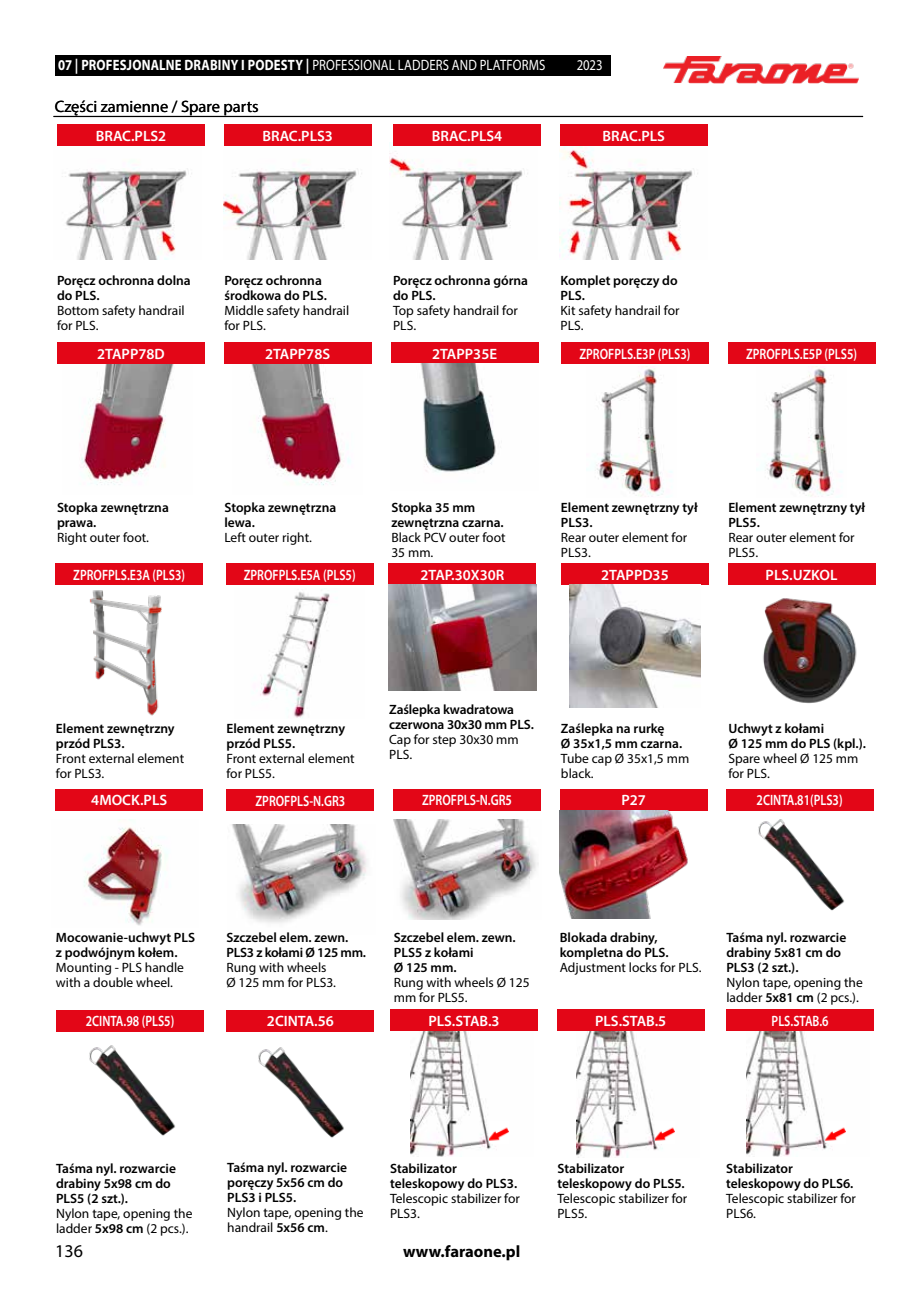
<style>
.page{position:relative;width:919px;height:1289px;background:#fff}
.page>*{position:absolute;margin:0;border:0;box-sizing:border-box;transform-origin:0 0}
.t1{font:18px "Myriad Pro";color:#000}
.t2{font:16.5px "Myriad Pro";color:#000}
.t3{font:700 16.5px "Myriad Pro";color:#000}
.t4{font:600 15px "Myriad Pro";color:#fff;scale:.8 1}
.t5{font:600 15px "Myriad Pro";color:#fff}
.t6{font:700 15px "Myriad Pro";letter-spacing:.015em;color:#fff;scale:.85 1}
.t7{font:15px "Myriad Pro";color:#fff;scale:.85 1}
.t8{font:600 13.5px/15px "Myriad Pro";color:#000}
.t9{font:13.5px/15px "Myriad Pro";color:#000}
.s1{font-weight:400}
.s2{font-weight:600}
</style>
<div class="page">
<img style="left:663px;top:56px;width:195px;height:28px">
<div style="left:55px;top:55px;width:556px;height:21px;background:#000"></div>
<img style="left:251px;top:364px;width:100px;height:121px">
<img style="left:81px;top:364px;width:93px;height:121px">
<img style="left:224px;top:168px;width:138px;height:91px">
<img style="left:559px;top:146px;width:139px;height:113px">
<img style="left:65px;top:168px;width:127px;height:91px">
<img style="left:389px;top:143px;width:139px;height:116px">
<img style="left:411px;top:1030px;width:122px;height:126px">
<img style="left:576px;top:1030px;width:123px;height:127px">
<img style="left:746px;top:1030px;width:123px;height:126px">
<div style="left:57px;top:125px;width:148px;height:21px;background:#e30617"></div>
<div style="left:57px;top:342px;width:148px;height:22px;background:#e30617"></div>
<div style="left:561px;top:563px;width:147px;height:22px;background:#e30617"></div>
<div style="left:559px;top:789px;width:148px;height:21px;background:#e30617"></div>
<div style="left:390px;top:1009px;width:148px;height:21px;background:#e30617"></div>
<div style="left:393px;top:125px;width:148px;height:21px;background:#e30617"></div>
<div style="left:561px;top:342px;width:147px;height:22px;background:#e30617"></div>
<div style="left:226px;top:789px;width:148px;height:22px;background:#e30617"></div>
<div style="left:56px;top:1009px;width:148px;height:22px;background:#e30617"></div>
<div style="left:726px;top:1009px;width:148px;height:21px;background:#e30617"></div>
<div style="left:224px;top:125px;width:147px;height:21px;background:#e30617"></div>
<div style="left:224px;top:342px;width:147px;height:22px;background:#e30617"></div>
<div style="left:727px;top:563px;width:148px;height:22px;background:#e30617"></div>
<div style="left:226px;top:1009px;width:148px;height:22px;background:#e30617"></div>
<div style="left:556px;top:1009px;width:148px;height:21px;background:#e30617"></div>
<div style="left:559px;top:125px;width:148px;height:21px;background:#e30617"></div>
<div style="left:727px;top:342px;width:148px;height:22px;background:#e30617"></div>
<div style="left:55px;top:563px;width:148px;height:22px;background:#e30617"></div>
<div style="left:393px;top:789px;width:148px;height:21px;background:#e30617"></div>
<div style="left:725px;top:789px;width:148px;height:21px;background:#e30617"></div>
<div style="left:390px;top:342px;width:148px;height:22px;background:#e30617"></div>
<div style="left:388px;top:563px;width:148px;height:22px;background:#e30617"></div>
<div style="left:55px;top:789px;width:148px;height:21px;background:#e30617"></div>
<hr style="left:54px;top:116px;width:809px;height:1px;background:#000">
<img style="left:763px;top:598px;width:94px;height:106px">
<img style="left:226px;top:1031px;width:148px;height:107px">
<img style="left:756px;top:367px;width:86px;height:130px">
<img style="left:89px;top:590px;width:73px;height:126px">
<img style="left:393px;top:819px;width:146px;height:100px">
<img style="left:725px;top:804px;width:148px;height:107px">
<img style="left:390px;top:363px;width:148px;height:109px">
<img style="left:388px;top:585px;width:148px;height:105px">
<img style="left:84px;top:819px;width:84px;height:107px">
<img style="left:569px;top:585px;width:131px;height:122px">
<img style="left:559px;top:810px;width:131px;height:108px">
<img style="left:586px;top:367px;width:86px;height:130px">
<img style="left:231px;top:824px;width:136px;height:99px">
<img style="left:57px;top:1031px;width:147px;height:105px">
<img style="left:489px;top:1121px;width:20px;height:22px">
<img style="left:655px;top:1121px;width:19px;height:22px">
<img style="left:825px;top:1121px;width:20px;height:22px">
<div style="left:226px;top:563px;width:147px;height:22px;background:#e30617"></div>
<img style="left:260px;top:589px;width:70px;height:129px">
<p class="t6" style="left:58px;top:55px;width:575px">07 | PROFESJONALNE DRABINY I PODESTY | <span class="s1">PROFESSIONAL LADDERS AND PLATFORMS</span></p>
<p class="t7" style="left:576px;top:55px;width:32px">2023</p>
<p class="t2" style="left:55px;top:96px;width:205px">Części zamienne / Spare parts</p>
<p class="t5" style="left:96px;top:126px;width:72px">BRAC.PLS2</p>
<p class="t5" style="left:262px;top:126px;width:72px">BRAC.PLS3</p>
<p class="t5" style="left:432px;top:126px;width:72px">BRAC.PLS4</p>
<p class="t5" style="left:602px;top:126px;width:64px">BRAC.PLS</p>
<p class="t8" style="left:57px;top:272px;width:135px">Poręcz ochronna dolna do PLS.</p>
<p class="t9" style="left:57px;top:302px;width:129px">Bottom safety handrail for PLS.</p>
<p class="t8" style="left:224px;top:272px;width:104px">Poręcz ochronna środkowa do PLS.</p>
<p class="t9" style="left:224px;top:302px;width:126px">Middle safety handrail for PLS.</p>
<p class="t8" style="left:393px;top:272px;width:136px">Poręcz ochronna górna do PLS.</p>
<p class="t9" style="left:393px;top:302px;width:126px">Top safety handrail for<br>PLS.</p>
<p class="t8" style="left:560px;top:272px;width:119px">Komplet poręczy do<br>PLS.</p>
<p class="t9" style="left:560px;top:302px;width:120px">Kit safety handrail for<br>PLS.</p>
<p class="t5" style="left:97px;top:344px;width:69px">2TAPP78D</p>
<p class="t5" style="left:265px;top:344px;width:66px">2TAPP78S</p>
<p class="t5" style="left:432px;top:344px;width:66px">2TAPP35E</p>
<p class="t4" style="left:579px;top:344px;width:140px">ZPROFPLS.E3P (PLS3)</p>
<p class="t4" style="left:746px;top:344px;width:140px">ZPROFPLS.E5P (PLS5)</p>
<p class="t8" style="left:57px;top:499px;width:113px">Stopka zewnętrzna prawa.</p>
<p class="t9" style="left:57px;top:529px;width:93px">Right outer foot.</p>
<p class="t4" style="left:73px;top:565px;width:141px">ZPROFPLS.E3A (PLS3)</p>
<p class="t8" style="left:224px;top:499px;width:113px">Stopka zewnętrzna lewa.</p>
<p class="t9" style="left:224px;top:529px;width:89px">Left outer right.</p>
<p class="t4" style="left:244px;top:565px;width:141px">ZPROFPLS.E5A (PLS5)</p>
<p class="t8" style="left:391px;top:499px;width:114px">Stopka 35 mm zewnętrzna czarna.</p>
<p class="t9" style="left:391px;top:529px;width:116px">Black PCV outer foot<br>35 mm.</p>
<p class="t5" style="left:420px;top:565px;width:85px">2TAP.30X30R</p>
<p class="t8" style="left:561px;top:499px;width:138px">Element zewnętrzny tył<br>PLS3.</p>
<p class="t9" style="left:561px;top:529px;width:128px">Rear outer element for<br>PLS3.</p>
<p class="t5" style="left:601px;top:565px;width:69px">2TAPPD35</p>
<p class="t8" style="left:728px;top:499px;width:138px">Element zewnętrzny tył<br>PLS5.</p>
<p class="t9" style="left:728px;top:529px;width:128px">Rear outer element for<br>PLS5.</p>
<p class="t5" style="left:765px;top:565px;width:73px">PLS.UZKOL</p>
<p class="t8" style="left:56px;top:720px;width:120px">Element zewnętrzny przód PLS3.</p>
<p class="t9" style="left:56px;top:750px;width:130px">Front external element for PLS3.</p>
<p class="t5" style="left:91px;top:790px;width:77px">4MOCK.PLS</p>
<p class="t8" style="left:226px;top:720px;width:120px">Element zewnętrzny przód PLS5.</p>
<p class="t9" style="left:226px;top:751px;width:130px">Front external element for PLS5.</p>
<p class="t4" style="left:255px;top:791px;width:114px">ZPROFPLS-N.GR3</p>
<p class="t8" style="left:389px;top:702px;width:146px">Zaślepka kwadratowa czerwona 30x30 mm PLS.</p>
<p class="t9" style="left:389px;top:732px;width:131px">Cap for step 30x30 mm<br>PLS.</p>
<p class="t8" style="left:561px;top:720px;width:123px">Zaślepka na rurkę<br>Ø 35x1,5 mm czarna.</p>
<p class="t9" style="left:561px;top:751px;width:130px">Tube cap Ø 35x1,5 mm black.</p>
<p class="t8" style="left:728px;top:720px;width:139px">Uchwyt z kołami<br>Ø 125 mm do PLS (kpl.).</p>
<p class="t9" style="left:728px;top:751px;width:132px">Spare wheel Ø 125 mm for PLS.</p>
<p class="t4" style="left:422px;top:790px;width:114px">ZPROFPLS-N.GR5</p>
<p class="t4" style="left:756px;top:790px;width:109px">2CINTA.81(PLS3)</p>
<p class="t5" style="left:621px;top:790px;width:26px">P27</p>
<p class="t8" style="left:56px;top:929px;width:141px">Mocowanie-uchwyt PLS z podwójnym kołem.</p>
<p class="t9" style="left:56px;top:959px;width:129px">Mounting - PLS handle with a double wheel.</p>
<p class="t8" style="left:226px;top:929px;width:141px">Szczebel elem. zewn.<br>PLS3 z kołami Ø 125 mm.</p>
<p class="t9" style="left:226px;top:959px;width:111px">Rung with wheels<br>Ø 125 mm for PLS3.</p>
<p class="t8" style="left:394px;top:929px;width:123px">Szczebel elem. zewn.<br>PLS5 z kołami<br>Ø 125 mm.</p>
<p class="t9" style="left:394px;top:974px;width:137px">Rung with wheels Ø 125 mm for PLS5.</p>
<p class="t8" style="left:559px;top:929px;width:110px">Blokada drabiny, kompletna do PLS.</p>
<p class="t9" style="left:559px;top:959px;width:143px">Adjustment locks for PLS.</p>
<p class="t8" style="left:726px;top:929px;width:121px">Taśma nyl. rozwarcie drabiny 5x81 cm do<br>PLS3 (2 szt.).</p>
<p class="t9" style="left:726px;top:974px;width:138px">Nylon tape, opening the ladder <span class="s2">5x81 cm</span> (2 pcs.).</p>
<p class="t4" style="left:86px;top:1011px;width:112px">2CINTA.98 (PLS5)</p>
<p class="t4" style="left:771px;top:1011px;width:73px">PLS.STAB.6</p>
<p class="t5" style="left:267px;top:1011px;width:68px">2CINTA.56</p>
<p class="t5" style="left:595px;top:1011px;width:73px">PLS.STAB.5</p>
<p class="t5" style="left:428px;top:1011px;width:73px">PLS.STAB.3</p>
<p class="t8" style="left:56px;top:1160px;width:121px">Taśma nyl. rozwarcie drabiny 5x98 cm do<br>PLS5 (2 szt.).</p>
<p class="t9" style="left:56px;top:1205px;width:138px">Nylon tape, opening the ladder <span class="s2">5x98 cm</span> (2 pcs.).</p>
<h1 class="t1" style="left:55px;top:1239px;width:29px">136</h1>
<p class="t8" style="left:227px;top:1159px;width:121px">Taśma nyl. rozwarcie poręczy 5x56 cm do<br>PLS3 i PLS5.</p>
<p class="t9" style="left:227px;top:1204px;width:138px">Nylon tape, opening the handrail <span class="s2">5x56 cm</span>.</p>
<p class="t8" style="left:390px;top:1160px;width:129px">Stabilizator teleskopowy do PLS3.</p>
<p class="t9" style="left:390px;top:1190px;width:131px">Telescopic stabilizer for<br>PLS3.</p>
<p class="t3" style="left:403px;top:1240px;width:119px">www.faraone.pl</p>
<p class="t8" style="left:557px;top:1160px;width:129px">Stabilizator teleskopowy do PLS5.</p>
<p class="t9" style="left:557px;top:1190px;width:131px">Telescopic stabilizer for<br>PLS5.</p>
<p class="t8" style="left:726px;top:1160px;width:129px">Stabilizator teleskopowy do PLS6.</p>
<p class="t9" style="left:726px;top:1190px;width:131px">Telescopic stabilizer for<br>PLS6.</p>
</div>
